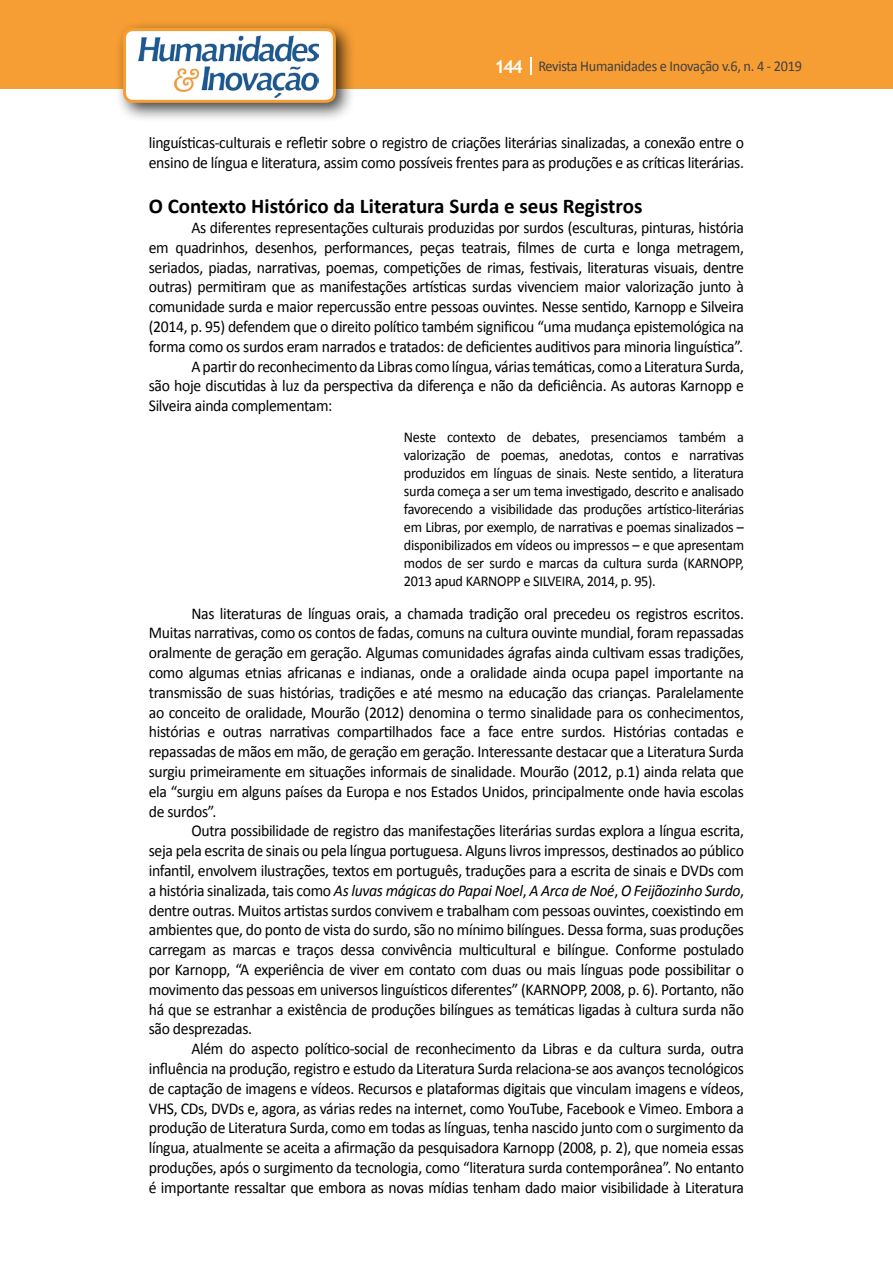
<style>
.page{position:relative;width:893px;height:1263px;background:#fff}
.page>*{position:absolute;margin:0;border:0;box-sizing:border-box;transform-origin:0 0}
.t1{font:700 21px "Calibri";color:#000}
.t2{font:16.5px/19.8px "Calibri";letter-spacing:-.02em;color:#000;text-align:justify;scale:.95 1}
.t3{font:15px/18px "Calibri";letter-spacing:-.02em;color:#000;text-align:justify;scale:.95 1}
.t4{font:15px "Calibri";letter-spacing:-.02em;color:#414042;scale:.95 1}
.s1{font-family:"Trebuchet MS";font-weight:700;font-size:18px;color:#fff}
.s2{font-style:italic}
</style>
<div class="page">
<div style="left:0;top:0;width:893px;height:88px;background:#f69e34"></div>
<svg style="left:530px;top:57px;width:2px;height:18px"></svg>
<div style="left:115px;top:20px;width:241px;height:103px;background:#000;opacity:.75"></div>
<div style="left:125px;top:30px;width:209px;height:71px;background:#fff;border-radius:9px"></div>
<img style="left:138px;top:35px;width:181px;height:62px">
<div style="left:123px;top:28px;width:213px;height:75px;border:3px solid #f69e34;border-radius:9px"></div>
<p class="t4" style="left:495px;top:57px;width:325px"><span class="s1">144</span> Revista Humanidades e Inovação v.6, n. 4 - 2019</p>
<p class="t2" style="left:149px;top:133px;width:628px">linguísticas-culturais e refletir sobre o registro de criações literárias sinalizadas, a conexão entre o ensino de língua e literatura, assim como possíveis frentes para as produções e as críticas literárias.</p>
<p class="t1" style="left:149px;top:193px;width:495px">O Contexto Histórico da Literatura Surda e seus Registros</p>
<p class="t2" style="left:191px;top:218px;width:583px">As diferentes representações culturais produzidas por surdos (esculturas, pinturas, história</p>
<p class="t2" style="left:149px;top:238px;width:628px">em quadrinhos, desenhos, performances, peças teatrais, filmes de curta e longa metragem,</p>
<p class="t2" style="left:149px;top:257px;width:628px">seriados, piadas, narrativas, poemas, competições de rimas, festivais, literaturas visuais, dentre</p>
<p class="t2" style="left:149px;top:277px;width:628px">outras) permitiram que as manifestações artísticas surdas vivenciem maior valorização junto à</p>
<p class="t2" style="left:149px;top:297px;width:628px">comunidade surda e maior repercussão entre pessoas ouvintes. Nesse sentido, Karnopp e Silveira</p>
<p class="t2" style="left:149px;top:317px;width:628px">(2014, p. 95) defendem que o direito político também significou “uma mudança epistemológica na</p>
<p class="t2" style="left:149px;top:337px;width:627px">forma como os surdos eram narrados e tratados: de deficientes auditivos para minoria linguística”.</p>
<p class="t2" style="left:191px;top:356px;width:583px">A partir do reconhecimento da Libras como língua, várias temáticas, como a Literatura Surda,</p>
<p class="t2" style="left:149px;top:376px;width:628px">são hoje discutidas à luz da perspectiva da diferença e não da deficiência. As autoras Karnopp e</p>
<p class="t2" style="left:149px;top:396px;width:195px">Silveira ainda complementam:</p>
<p class="t3" style="left:404px;top:428px;width:360px">Neste contexto de debates, presenciamos também a valorização de poemas, anedotas, contos e narrativas produzidos em línguas de sinais. Neste sentido, a literatura surda começa a ser um tema investigado, descrito e analisado favorecendo a visibilidade das produções artístico-literárias em Libras, por exemplo, de narrativas e poemas sinalizados – disponibilizados em vídeos ou impressos – e que apresentam modos de ser surdo e marcas da cultura surda (KARNOPP, 2013 apud KARNOPP e SILVEIRA, 2014, p. 95).</p>
<p class="t2" style="left:149px;top:603px;width:628px;text-indent:43px">Nas literaturas de línguas orais, a chamada tradição oral precedeu os registros escritos.<br>Muitas narrativas, como os contos de fadas, comuns na cultura ouvinte mundial, foram repassadas oralmente de geração em geração. Algumas comunidades ágrafas ainda cultivam essas tradições, como algumas etnias africanas e indianas, onde a oralidade ainda ocupa papel importante na transmissão de suas histórias, tradições e até mesmo na educação das crianças. Paralelamente ao conceito de oralidade, Mourão (2012) denomina o termo sinalidade para os conhecimentos, histórias e outras narrativas compartilhados face a face entre surdos. Histórias contadas e repassadas de mãos em mão, de geração em geração. Interessante destacar que a Literatura Surda surgiu primeiramente em situações informais de sinalidade. Mourão (2012, p.1) ainda relata que ela “surgiu em alguns países da Europa e nos Estados Unidos, principalmente onde havia escolas de surdos”.</p>
<p class="t2" style="left:149px;top:821px;width:628px;text-indent:43px">Outra possibilidade de registro das manifestações literárias surdas explora a língua escrita, seja pela escrita de sinais ou pela língua portuguesa. Alguns livros impressos, destinados ao público infantil, envolvem ilustrações, textos em português, traduções para a escrita de sinais e DVDs com a história sinalizada, tais como <span class="s2">As luvas mágicas do Papai Noel</span>, <span class="s2">A Arca de Noé</span>, <span class="s2">O Feijãozinho Surdo</span>, dentre outras. Muitos artistas surdos convivem e trabalham com pessoas ouvintes, coexistindo em ambientes que, do ponto de vista do surdo, são no mínimo bilíngues. Dessa forma, suas produções carregam as marcas e traços dessa convivência multicultural e bilíngue. Conforme postulado por Karnopp, “A experiência de viver em contato com duas ou mais línguas pode possibilitar o movimento das pessoas em universos linguísticos diferentes” (KARNOPP, 2008, p. 6). Portanto, não há que se estranhar a existência de produções bilíngues as temáticas ligadas à cultura surda não são desprezadas.</p>
<p class="t2" style="left:149px;top:1039px;width:628px;text-indent:43px">Além do aspecto político-social de reconhecimento da Libras e da cultura surda, outra influência na produção, registro e estudo da Literatura Surda relaciona-se aos avanços tecnológicos de captação de imagens e vídeos. Recursos e plataformas digitais que vinculam imagens e vídeos, VHS, CDs, DVDs e, agora, as várias redes na internet, como YouTube, Facebook e Vimeo. Embora a produção de Literatura Surda, como em todas as línguas, tenha nascido junto com o surgimento da língua, atualmente se aceita a afirmação da pesquisadora Karnopp (2008, p. 2), que nomeia essas produções, após o surgimento da tecnologia, como “literatura surda contemporânea”. No entanto é importante ressaltar que embora as novas mídias tenham dado maior visibilidade à Literatura</p>
</div>
